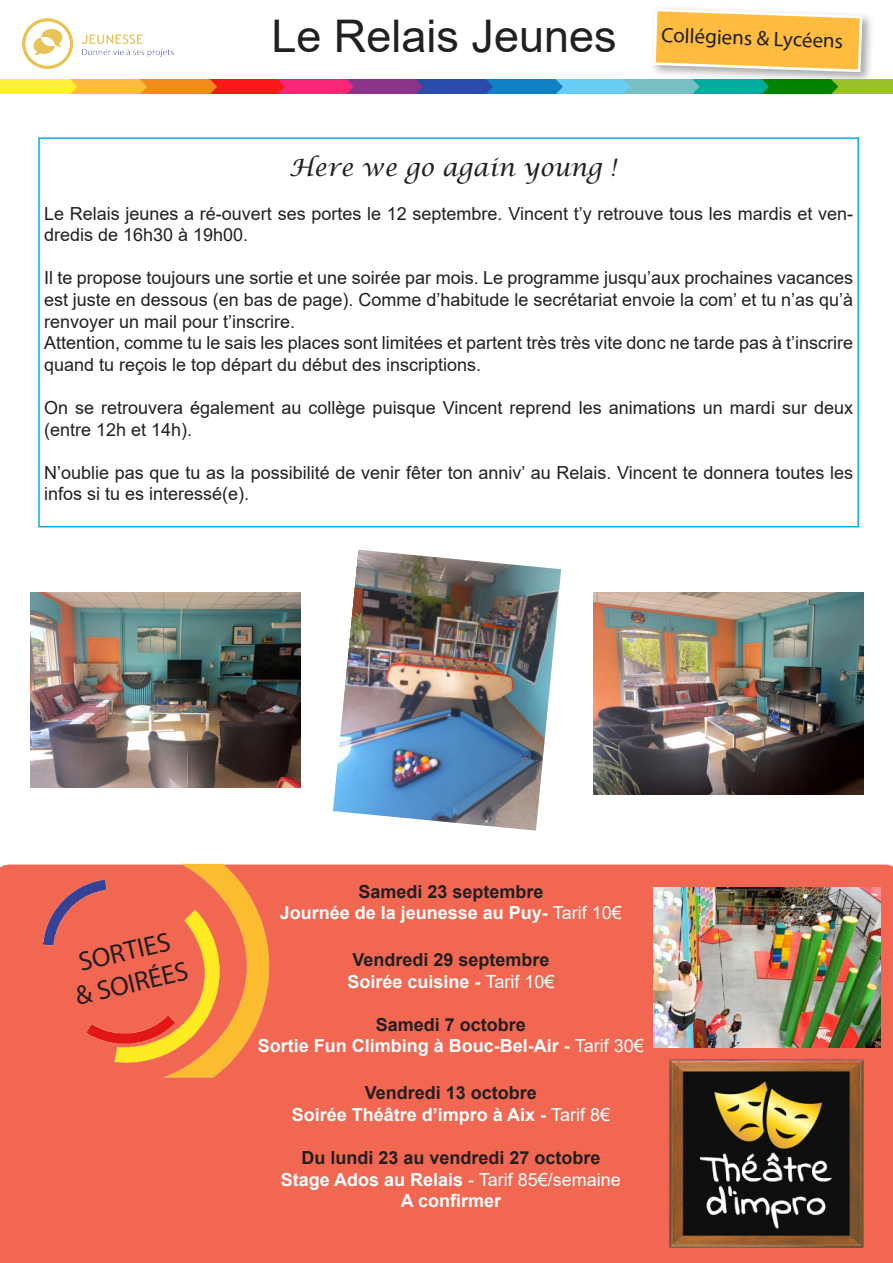
<style>
.page{position:relative;width:893px;height:1263px;background:#fff}
.page>*{position:absolute;margin:0;border:0;box-sizing:border-box;transform-origin:0 0}
.t1{font:45px "Arial";color:#231f20}
.t2{font:27px "Myriad Pro";color:#231f20}
.t3{font:italic 24px "Lucida Calligraphy";color:#231f20}
.t4{font:21px "Myriad Pro";color:#231f20}
.t5{font:18px/21.6px "Arial";color:#231f20}
.t6{font:700 18px "Arial";color:#fff}
.t7{font:700 18px "Arial";color:#231f20}
.s1{font-weight:400}
</style>
<div class="page">
<div style="left:650px;top:5px;width:224px;height:80px;background:#231f20;opacity:.4"></div>
<svg style="left:652px;top:7px;width:212px;height:67px"></svg>
<div style="left:0;top:864px;width:893px;height:399px;background:#f26751"></div>
<img style="left:1px;top:80px;width:892px;height:14px">
<img style="left:23px;top:18px;width:150px;height:51px">
<img style="left:24px;top:863px;width:257px;height:232px">
<img style="left:594px;top:593px;width:269px;height:201px">
<img style="left:670px;top:1059px;width:193px;height:188px">
<img style="left:333px;top:550px;width:228px;height:281px">
<img style="left:31px;top:593px;width:269px;height:195px">
<div style="left:38px;top:137px;width:821px;height:390px;border:2px solid #00aeef"></div>
<img style="left:654px;top:887px;width:226px;height:161px">
<p class="t1" style="left:271px;top:5px;width:347px">Le Relais Jeunes</p>
<p class="t4" style="left:662px;top:22px;width:183px;rotate:2deg">Collégiens &amp; Lycéens</p>
<p class="t3" style="left:289px;top:153px;width:328px">Here we go again young !</p>
<p class="t5" style="left:44px;top:202px;width:811px">Le Relais jeunes a ré-ouvert ses portes le 12 septembre. Vincent t’y retrouve tous les mardis et ven&shy;dredis de 16h30 à 19h00.</p>
<p class="t5" style="left:44px;top:267px;width:811px;text-align:justify">Il te propose toujours une sortie et une soirée par mois. Le programme jusqu’aux prochaines vacances est juste en dessous (en bas de page). Comme d’habitude le secrétariat envoie la com’ et tu n’as qu’à renvoyer un mail pour t’inscrire.</p>
<p class="t5" style="left:44px;top:332px;width:811px">Attention, comme tu le sais les places sont limitées et partent très très vite donc ne tarde pas à t’inscrire quand tu reçois le top départ du début des inscriptions.</p>
<p class="t5" style="left:44px;top:397px;width:811px">On se retrouvera également au collège puisque Vincent reprend les animations un mardi sur deux (entre 12h et 14h).</p>
<p class="t5" style="left:44px;top:462px;width:811px">N’oublie pas que tu as la possibilité de venir fêter ton anniv’ au Relais. Vincent te donnera toutes les infos si tu es interessé(e).</p>
<p class="t2" style="left:75px;top:946px;width:95px;rotate:-13deg">SORTIES</p>
<p class="t2" style="left:72px;top:980px;width:116px;rotate:-13deg">&amp; SOIRÉES</p>
<p class="t7" style="left:358px;top:878px;width:187px">Samedi 23 septembre</p>
<p class="t6" style="left:280px;top:900px;width:344px">Journée de la jeunesse au Puy- <span class="s1">Tarif 10€</span></p>
<p class="t7" style="left:352px;top:947px;width:199px">Vendredi 29 septembre</p>
<p class="t6" style="left:347px;top:968px;width:209px">Soirée cuisine - <span class="s1">Tarif 10€</span></p>
<p class="t7" style="left:376px;top:1012px;width:152px">Samedi 7 octobre</p>
<p class="t6" style="left:258px;top:1033px;width:388px">Sortie Fun Climbing à Bouc-Bel-Air - <span class="s1">Tarif 30€</span></p>
<p class="t7" style="left:365px;top:1080px;width:174px">Vendredi 13 octobre</p>
<p class="t6" style="left:292px;top:1102px;width:320px">Soirée Théâtre d’impro à Aix - <span class="s1">Tarif 8€</span></p>
<p class="t7" style="left:301px;top:1145px;width:301px">Du lundi 23 au vendredi 27 octobre</p>
<p class="t6" style="left:281px;top:1166px;width:342px">Stage Ados au Relais <span class="s1">- Tarif 85€/semaine</span></p>
<p class="t6" style="left:401px;top:1188px;width:102px">A confirmer</p>
</div>
